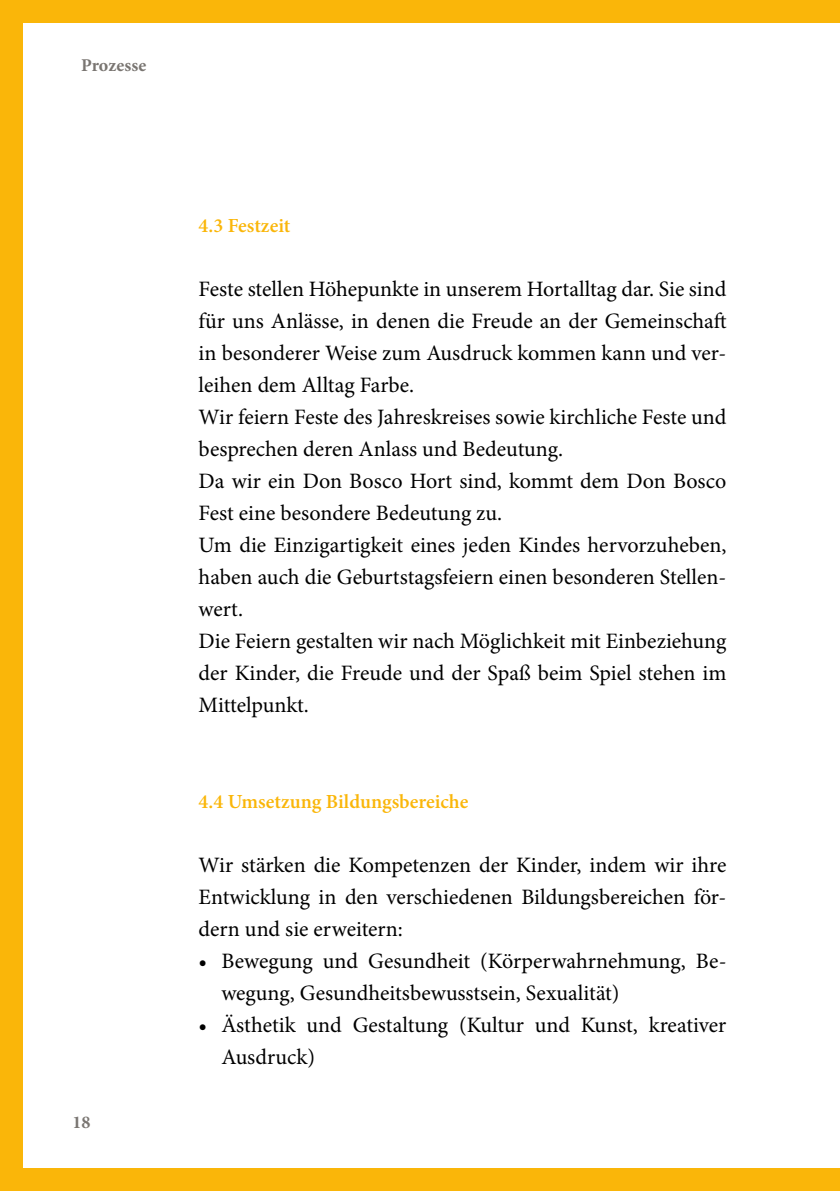
<style>
.page{position:relative;width:840px;height:1191px;background:#fff}
.page>*{position:absolute;margin:0;border:0;box-sizing:border-box;transform-origin:0 0}
.t1{font:22px/32px "Minion Pro";color:#000}
.t2{font:600 20px "Minion Pro";color:#fab609}
.t3{font:700 18px "Minion Pro";color:#797571}
</style>
<div class="page">
<div style="left:0;top:0;width:839px;height:23px;background:#fab609"></div>
<div style="left:0;top:0;width:23px;height:1191px;background:#fab609"></div>
<div style="left:0;top:1168px;width:839px;height:23px;background:#fab609"></div>
<p class="t3" style="left:81px;top:53px;width:67px">Prozesse</p>
<p class="t3" style="left:72px;top:1109px;width:19px">18</p>
<p class="t2" style="left:198px;top:212px;width:93px">4.3 Festzeit</p>
<p class="t1" style="left:198px;top:273px;width:529px">Feste stellen Höhepunkte in unserem Hortalltag dar. Sie sind für uns Anlässe, in denen die Freude an der Gemeinschaft in besonderer Weise zum Ausdruck kommen kann und ver&shy;leihen dem Alltag Farbe.<br>Wir feiern Feste des Jahreskreises sowie kirchliche Feste und besprechen deren Anlass und Bedeutung.<br>Da wir ein Don Bosco Hort sind, kommt dem Don Bosco Fest eine besondere Bedeutung zu.<br>Um die Einzigartigkeit eines jeden Kindes hervorzuheben, haben auch die Geburtstagsfeiern einen besonderen Stellen&shy;wert.<br>Die Feiern gestalten wir nach Möglichkeit mit Einbeziehung der Kinder, die Freude und der Spaß beim Spiel stehen im Mittelpunkt.</p>
<p class="t2" style="left:198px;top:788px;width:271px">4.4 Umsetzung Bildungsbereiche</p>
<p class="t1" style="left:198px;top:849px;width:529px;text-align:justify">Wir stärken die Kompetenzen der Kinder, indem wir ihre Entwicklung in den verschiedenen Bildungsbereichen för&shy;dern und sie erweitern:</p>
<p class="t1" style="left:221px;top:945px;width:506px;text-indent:-23px">• Bewegung und Gesundheit (Körperwahrnehmung, Be&shy;wegung, Gesundheitsbewusstsein, Sexualität)</p>
<p class="t1" style="left:221px;top:1009px;width:506px;text-indent:-23px">• Ästhetik und Gestaltung (Kultur und Kunst, kreativer<br>Ausdruck)</p>
</div>
